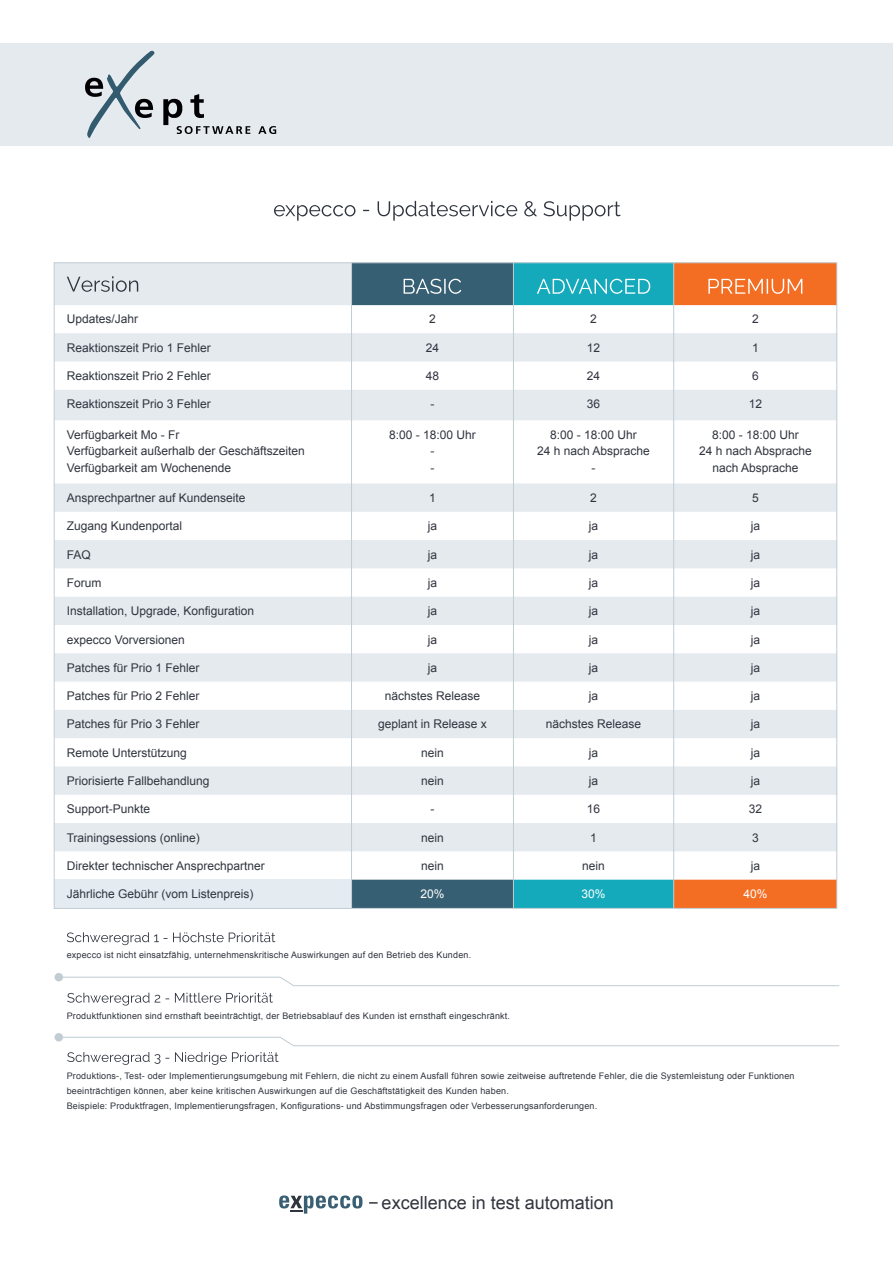
<style>
.page{position:relative;width:893px;height:1263px;background:#fff}
.page>*{position:absolute;margin:0;border:0;box-sizing:border-box;transform-origin:0 0}
.t1{font:18px "Arial";color:#30343e}
.t2{font:12px "Arial";color:#30343e}
.t3{font:12px "Arial";color:#fff}
.Fließtext{font:9px/15px "Arial";letter-spacing:.02em;color:#30343e}
</style>
<div class="page">
<div style="left:0;top:43px;width:893px;height:103px;background:#e5eaef"></div>
<svg style="left:85px;top:51px;width:165px;height:87px"></svg>
<svg style="left:258px;top:126px;width:18px;height:8px"></svg>
<svg style="left:67px;top:932px;width:208px;height:13px"></svg>
<svg style="left:67px;top:993px;width:206px;height:12px"></svg>
<svg style="left:67px;top:1052px;width:212px;height:13px"></svg>
<svg style="left:279px;top:1195px;width:83px;height:18px"></svg>
<svg style="left:58px;top:977px;width:782px;height:9px"></svg>
<div style="left:55px;top:973px;width:8px;height:8px;background:#c1ccd3;border-radius:50%"></div>
<svg style="left:58px;top:1037px;width:782px;height:9px"></svg>
<div style="left:55px;top:1033px;width:8px;height:8px;background:#c1ccd3;border-radius:50%"></div>
<svg style="left:56px;top:265px;width:295px;height:586px"></svg>
<svg style="left:352px;top:265px;width:161px;height:642px"></svg>
<svg style="left:514px;top:265px;width:159px;height:642px"></svg>
<svg style="left:674px;top:265px;width:161px;height:642px"></svg>
<div style="left:54px;top:880px;width:298px;height:28px;background:#e5ecf1"></div>
<svg style="left:67px;top:276px;width:71px;height:16px"></svg>
<svg style="left:404px;top:279px;width:57px;height:15px"></svg>
<svg style="left:537px;top:279px;width:113px;height:15px;background:#4dbecb"></svg>
<svg style="left:708px;top:279px;width:94px;height:15px"></svg>
<hr style="left:351px;top:263px;width:1px;height:646px;background:#c1ccd3">
<hr style="left:513px;top:263px;width:1px;height:646px;background:#c1ccd3">
<hr style="left:673px;top:263px;width:1px;height:646px;background:#c1ccd3">
<svg style="left:274px;top:201px;width:347px;height:20px"></svg>
<p class="t2" style="left:67px;top:311px;width:73px">Updates/Jahr</p>
<p class="t2" style="left:429px;top:311px;width:8px">2</p>
<p class="t2" style="left:590px;top:311px;width:8px">2</p>
<p class="t2" style="left:752px;top:311px;width:8px">2</p>
<p class="t2" style="left:67px;top:340px;width:146px">Reaktionszeit Prio 1 Fehler</p>
<p class="t2" style="left:426px;top:340px;width:15px">24</p>
<p class="t2" style="left:587px;top:340px;width:15px">12</p>
<p class="t2" style="left:752px;top:340px;width:8px">1</p>
<p class="t2" style="left:67px;top:368px;width:146px">Reaktionszeit Prio 2 Fehler</p>
<p class="t2" style="left:426px;top:368px;width:15px">48</p>
<p class="t2" style="left:587px;top:368px;width:15px">24</p>
<p class="t2" style="left:752px;top:368px;width:8px">6</p>
<p class="t2" style="left:67px;top:396px;width:146px">Reaktionszeit Prio 3 Fehler</p>
<p class="t2" style="left:430px;top:396px;width:5px">-</p>
<p class="t2" style="left:587px;top:396px;width:15px">36</p>
<p class="t2" style="left:749px;top:396px;width:15px">12</p>
<p class="t2" style="left:67px;top:427px;width:114px">Verfügbarkeit Mo - Fr</p>
<p class="t2" style="left:67px;top:443px;width:240px">Verfügbarkeit außerhalb der Geschäftszeiten</p>
<p class="t2" style="left:67px;top:460px;width:166px">Verfügbarkeit am Wochenende</p>
<p class="t2" style="left:389px;top:427px;width:88px">8:00 - 18:00 Uhr</p>
<p class="t2" style="left:430px;top:443px;width:5px">-</p>
<p class="t2" style="left:430px;top:460px;width:5px">-</p>
<p class="t2" style="left:550px;top:427px;width:88px">8:00 - 18:00 Uhr</p>
<p class="t2" style="left:537px;top:443px;width:114px">24 h nach Absprache</p>
<p class="t2" style="left:592px;top:460px;width:5px">-</p>
<p class="t2" style="left:712px;top:427px;width:88px">8:00 - 18:00 Uhr</p>
<p class="t2" style="left:699px;top:443px;width:114px">24 h nach Absprache</p>
<p class="t2" style="left:712px;top:460px;width:88px">nach Absprache</p>
<p class="t2" style="left:67px;top:490px;width:180px">Ansprechpartner auf Kundenseite</p>
<p class="t2" style="left:429px;top:490px;width:8px">1</p>
<p class="t2" style="left:590px;top:490px;width:8px">2</p>
<p class="t2" style="left:752px;top:490px;width:8px">5</p>
<p class="t2" style="left:67px;top:518px;width:117px">Zugang Kundenportal</p>
<p class="t2" style="left:428px;top:518px;width:11px">ja</p>
<p class="t2" style="left:589px;top:518px;width:11px">ja</p>
<p class="t2" style="left:751px;top:518px;width:11px">ja</p>
<p class="t2" style="left:67px;top:546px;width:26px">FAQ</p>
<p class="t2" style="left:428px;top:546px;width:11px">ja</p>
<p class="t2" style="left:589px;top:546px;width:11px">ja</p>
<p class="t2" style="left:751px;top:546px;width:11px">ja</p>
<p class="t2" style="left:67px;top:575px;width:36px">Forum</p>
<p class="t2" style="left:428px;top:575px;width:11px">ja</p>
<p class="t2" style="left:589px;top:575px;width:11px">ja</p>
<p class="t2" style="left:751px;top:575px;width:11px">ja</p>
<p class="t2" style="left:67px;top:603px;width:189px">Installation, Upgrade, Konfiguration</p>
<p class="t2" style="left:428px;top:603px;width:11px">ja</p>
<p class="t2" style="left:589px;top:603px;width:11px">ja</p>
<p class="t2" style="left:751px;top:603px;width:11px">ja</p>
<p class="t2" style="left:67px;top:631px;width:120px">expecco Vorversionen</p>
<p class="t2" style="left:428px;top:631px;width:11px">ja</p>
<p class="t2" style="left:589px;top:631px;width:11px">ja</p>
<p class="t2" style="left:751px;top:631px;width:11px">ja</p>
<p class="t2" style="left:67px;top:660px;width:134px">Patches für Prio 1 Fehler</p>
<p class="t2" style="left:428px;top:660px;width:11px">ja</p>
<p class="t2" style="left:589px;top:660px;width:11px">ja</p>
<p class="t2" style="left:751px;top:660px;width:11px">ja</p>
<p class="t2" style="left:67px;top:688px;width:134px">Patches für Prio 2 Fehler</p>
<p class="t2" style="left:385px;top:688px;width:97px">nächstes Release</p>
<p class="t2" style="left:589px;top:688px;width:11px">ja</p>
<p class="t2" style="left:751px;top:688px;width:11px">ja</p>
<p class="t2" style="left:67px;top:716px;width:134px">Patches für Prio 3 Fehler</p>
<p class="t2" style="left:378px;top:716px;width:110px">geplant in Release x</p>
<p class="t2" style="left:546px;top:716px;width:97px">nächstes Release</p>
<p class="t2" style="left:751px;top:716px;width:11px">ja</p>
<p class="t2" style="left:67px;top:745px;width:122px">Remote Unterstützung</p>
<p class="t2" style="left:421px;top:745px;width:24px">nein</p>
<p class="t2" style="left:589px;top:745px;width:11px">ja</p>
<p class="t2" style="left:751px;top:745px;width:11px">ja</p>
<p class="t2" style="left:67px;top:773px;width:144px">Priorisierte Fallbehandlung</p>
<p class="t2" style="left:421px;top:773px;width:24px">nein</p>
<p class="t2" style="left:589px;top:773px;width:11px">ja</p>
<p class="t2" style="left:751px;top:773px;width:11px">ja</p>
<p class="t2" style="left:67px;top:801px;width:85px">Support-Punkte</p>
<p class="t2" style="left:430px;top:801px;width:5px">-</p>
<p class="t2" style="left:587px;top:801px;width:15px">16</p>
<p class="t2" style="left:749px;top:801px;width:15px">32</p>
<p class="t2" style="left:67px;top:829px;width:134px">Trainingsessions (online)</p>
<p class="t2" style="left:421px;top:829px;width:24px">nein</p>
<p class="t2" style="left:590px;top:829px;width:8px">1</p>
<p class="t2" style="left:752px;top:829px;width:8px">3</p>
<p class="t2" style="left:67px;top:858px;width:200px">Direkter technischer Ansprechpartner</p>
<p class="t2" style="left:421px;top:858px;width:24px">nein</p>
<p class="t2" style="left:582px;top:858px;width:24px">nein</p>
<p class="t2" style="left:751px;top:858px;width:11px">ja</p>
<p class="t2" style="left:67px;top:886px;width:188px">Jährliche Gebühr (vom Listenpreis)</p>
<p class="t3" style="left:420px;top:886px;width:26px">20%</p>
<p class="t3" style="left:581px;top:886px;width:26px">30%</p>
<p class="t3" style="left:743px;top:886px;width:26px">40%</p>
<p class="Fließtext" style="left:67px;top:948px;width:406px">expecco ist nicht einsatzfähig, unternehmenskritische Auswirkungen auf den Betrieb des Kunden.</p>
<p class="Fließtext" style="left:67px;top:1008px;width:445px">Produktfunktionen sind ernsthaft beeinträchtigt, der Betriebsablauf des Kunden ist ernsthaft eingeschränkt.</p>
<p class="Fließtext" style="left:67px;top:1069px;width:729px">Produktions-, Test- oder Implementierungsumgebung mit Fehlern, die nicht zu einem Ausfall führen sowie zeitweise auftretende Fehler, die die Systemleistung oder Funktionen beeinträchtigen können, aber keine kritischen Auswirkungen auf die Geschäftstätigkeit des Kunden haben.</p>
<p class="Fließtext" style="left:67px;top:1099px;width:532px">Beispiele: Produktfragen, Implementierungsfragen, Konfigurations- und Abstimmungsfragen oder Verbesserungsanforderungen.</p>
<p class="t1" style="left:382px;top:1190px;width:234px">excellence in test automation</p>
</div>
